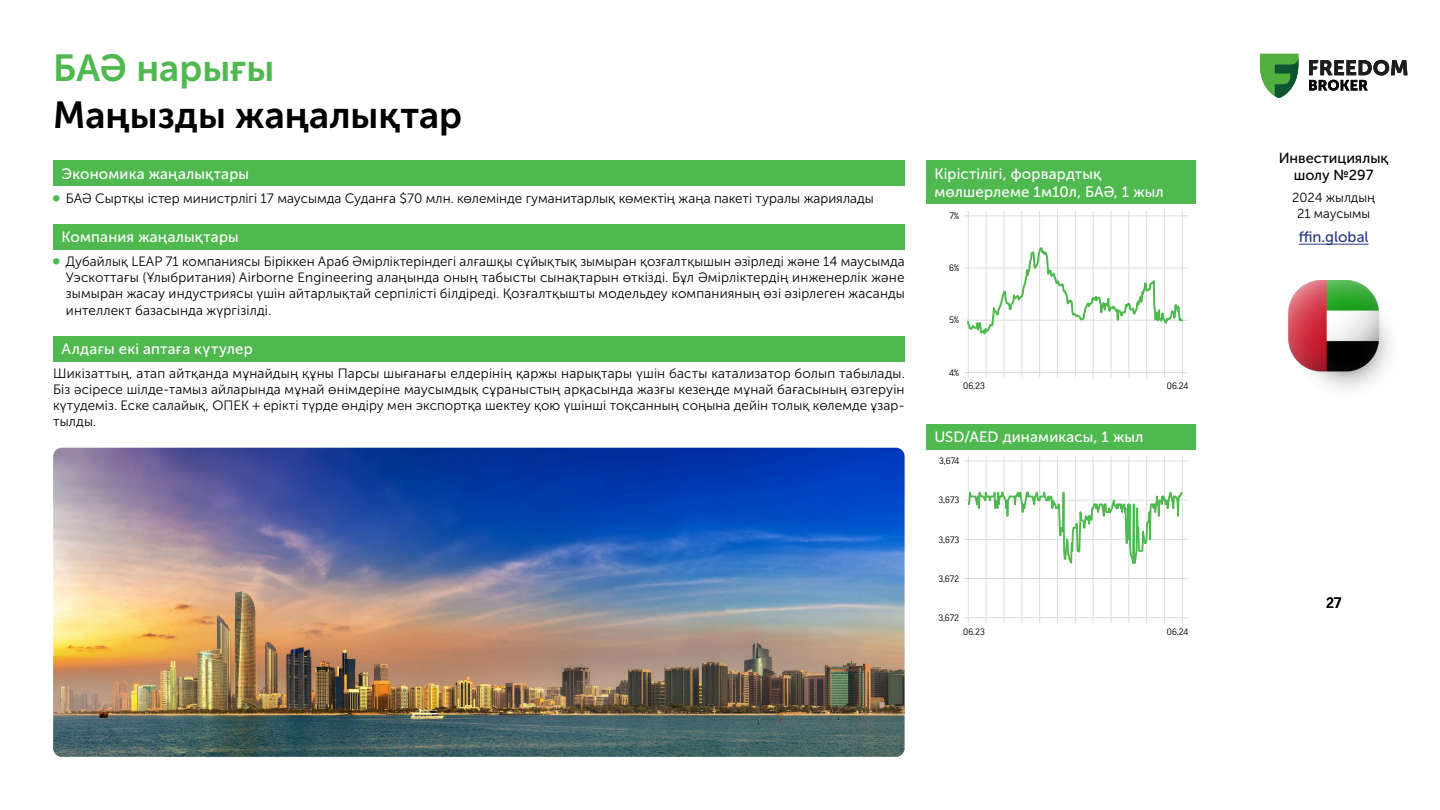
<style>
.page{position:relative;width:1440px;height:810px;background:#fff}
.page>*{position:absolute;margin:0;border:0;box-sizing:border-box;transform-origin:0 0}
.t1{font:37.5px "Museo Sans Cyrl 700";color:#000}
.t2{font:37.5px "Museo Sans Cyrl 700";color:#4fb84f}
.t3{font:15px/18px "Museo Sans Cyrl 500";letter-spacing:.01em;color:#fff}
.t4{font:15px "Museo Sans Cyrl 500";color:#293882}
.t5{font:14.48px/17.4px "Museo Sans Cyrl 500";color:#000;text-align:center}
.t6{font:500 14.48px "Good Pro";color:#000}
.t7{font:13.5px/16.2px "Museo Sans Cyrl 300";color:#000;text-align:justify}
.t8{font:13.05px/15.7px "Museo Sans Cyrl 300";color:#000;text-align:center}
.t9{font:9px "Good Pro";color:#000}
</style>
<div class="page">
<hr style="left:1299px;top:244px;width:70px;height:1px;background:#293882">
<svg style="left:1260px;top:54px;width:38px;height:44px"></svg>
<svg style="left:1309px;top:60px;width:98px;height:31px"></svg>
<img style="left:1288px;top:281px;width:102px;height:108px">
<div style="left:53px;top:161px;width:852px;height:25px;background:#4fb84f"></div>
<div style="left:53px;top:224px;width:852px;height:26px;background:#4fb84f"></div>
<div style="left:53px;top:336px;width:852px;height:25px;background:#4fb84f"></div>
<div style="left:926px;top:161px;width:270px;height:43px;background:#4fb84f"></div>
<hr style="left:964px;top:215px;width:224px;height:1px;background:#dcddde">
<hr style="left:964px;top:372px;width:224px;height:1px;background:#dcddde">
<hr style="left:964px;top:320px;width:224px;height:1px;background:#dcddde">
<hr style="left:964px;top:268px;width:224px;height:1px;background:#dcddde">
<hr style="left:1146px;top:211px;width:1px;height:167px;background:#dcddde">
<hr style="left:1128px;top:211px;width:1px;height:167px;background:#dcddde">
<hr style="left:1111px;top:211px;width:1px;height:167px;background:#dcddde">
<hr style="left:1093px;top:211px;width:1px;height:167px;background:#dcddde">
<hr style="left:1075px;top:211px;width:1px;height:167px;background:#dcddde">
<hr style="left:1057px;top:211px;width:1px;height:167px;background:#dcddde">
<hr style="left:1039px;top:211px;width:1px;height:167px;background:#dcddde">
<hr style="left:1021px;top:211px;width:1px;height:167px;background:#dcddde">
<hr style="left:1004px;top:211px;width:1px;height:167px;background:#dcddde">
<hr style="left:986px;top:211px;width:1px;height:167px;background:#dcddde">
<hr style="left:968px;top:211px;width:1px;height:167px;background:#dcddde">
<hr style="left:1164px;top:211px;width:1px;height:167px;background:#dcddde">
<hr style="left:1182px;top:211px;width:1px;height:167px;background:#dcddde">
<svg style="left:968px;top:244px;width:215px;height:109px"></svg>
<div style="left:926px;top:424px;width:270px;height:26px;background:#4fb84f"></div>
<hr style="left:964px;top:461px;width:224px;height:1px;background:#dcddde">
<hr style="left:964px;top:617px;width:224px;height:1px;background:#dcddde">
<hr style="left:964px;top:578px;width:224px;height:1px;background:#dcddde">
<hr style="left:964px;top:539px;width:224px;height:1px;background:#dcddde">
<hr style="left:964px;top:500px;width:224px;height:1px;background:#dcddde">
<hr style="left:1146px;top:456px;width:1px;height:167px;background:#dcddde">
<hr style="left:1128px;top:456px;width:1px;height:167px;background:#dcddde">
<hr style="left:1111px;top:456px;width:1px;height:167px;background:#dcddde">
<hr style="left:1093px;top:456px;width:1px;height:167px;background:#dcddde">
<hr style="left:1075px;top:456px;width:1px;height:167px;background:#dcddde">
<hr style="left:1057px;top:456px;width:1px;height:167px;background:#dcddde">
<hr style="left:1039px;top:456px;width:1px;height:167px;background:#dcddde">
<hr style="left:1021px;top:456px;width:1px;height:167px;background:#dcddde">
<hr style="left:1004px;top:456px;width:1px;height:167px;background:#dcddde">
<hr style="left:986px;top:456px;width:1px;height:167px;background:#dcddde">
<hr style="left:968px;top:456px;width:1px;height:167px;background:#dcddde">
<hr style="left:1164px;top:456px;width:1px;height:167px;background:#dcddde">
<hr style="left:1182px;top:456px;width:1px;height:167px;background:#dcddde">
<svg style="left:969px;top:461px;width:213px;height:156px"></svg>
<img style="left:53px;top:448px;width:852px;height:309px">
<h1 class="t2" style="left:53px;top:47px;width:223px">БАӘ нарығы</h1>
<h1 class="t1" style="left:53px;top:95px;width:411px">Маңызды жаңалықтар</h1>
<p class="t3" style="left:62px;top:165px;width:189px">Экономика жаңалықтары</p>
<p class="t7" style="left:66px;top:190px;width:809px">БАӘ Сыртқы істер министрлігі 17 маусымда Суданға $70 млн. көлемінде гуманитарлық көмектің жаңа пакеті туралы жариялады</p>
<p class="t3" style="left:62px;top:228px;width:179px">Компания жаңалықтары</p>
<p class="t7" style="left:66px;top:253px;width:841px">Дубайлық LEAP 71 компаниясы Біріккен Араб Әмірліктеріндегі алғашқы сұйықтық зымыран қозғалтқышын әзірледі және 14 маусымда Уэскоттағы (Ұлыбритания) Airborne Engineering алаңында оның табысты сынақтарын өткізді. Бұл Әмірліктердің инженерлік және зымыран жасау индустриясы үшін айтарлықтай серпілісті білдіреді. Қозғалтқышты модельдеу компанияның өзі әзірлеген жасанды интеллект базасында жүргізілді.</p>
<p class="t3" style="left:62px;top:340px;width:193px">Алдағы екі аптаға күтулер</p>
<p class="t7" style="left:53px;top:365px;width:853px">Шикізаттың, атап айтқанда мұнайдың құны Парсы шығанағы елдерінің қаржы нарықтары үшін басты катализатор болып табылады.<br>Біз әсіресе шілде-тамыз айларында мұнай өнімдеріне маусымдық сұраныстың арқасында жазғы кезеңде мұнай бағасының өзгеруін күтудеміз. Еске салайық, ОПЕК + ерікті түрде өндіру мен экспортқа шектеу қою үшінші тоқсанның соңына дейін толық көлемде ұзар&shy;тылды.</p>
<p class="t3" style="left:934px;top:165px;width:231px">Кірістілігі, форвардтық мөлшерлеме 1м10л, БАӘ, 1 жыл</p>
<p class="t9" style="left:950px;top:211px;width:11px">7%</p>
<p class="t9" style="left:949px;top:263px;width:12px">6%</p>
<p class="t9" style="left:949px;top:315px;width:12px">5%</p>
<p class="t9" style="left:949px;top:367px;width:11px">4%</p>
<p class="t9" style="left:963px;top:381px;width:23px">06.23</p>
<p class="t9" style="left:1167px;top:381px;width:23px">06.24</p>
<p class="t3" style="left:934px;top:428px;width:210px">USD/AED динамикасы, 1 жыл</p>
<p class="t9" style="left:939px;top:456px;width:21px">3,674</p>
<p class="t9" style="left:939px;top:495px;width:22px">3,673</p>
<p class="t9" style="left:939px;top:534px;width:22px">3,673</p>
<p class="t9" style="left:938px;top:573px;width:22px">3,672</p>
<p class="t9" style="left:938px;top:613px;width:22px">3,672</p>
<p class="t9" style="left:963px;top:626px;width:23px">06.23</p>
<p class="t9" style="left:1167px;top:626px;width:23px">06.24</p>
<p class="t5" style="left:1279px;top:149px;width:111px">Инвестициялық шолу №297</p>
<p class="t8" style="left:1292px;top:190px;width:84px">2024 жылдың<br>21 маусымы</p>
<p class="t4" style="left:1299px;top:229px;width:71px">ffin.global</p>
<p class="t6" style="left:1326px;top:595px;width:16px">27</p>
</div>
